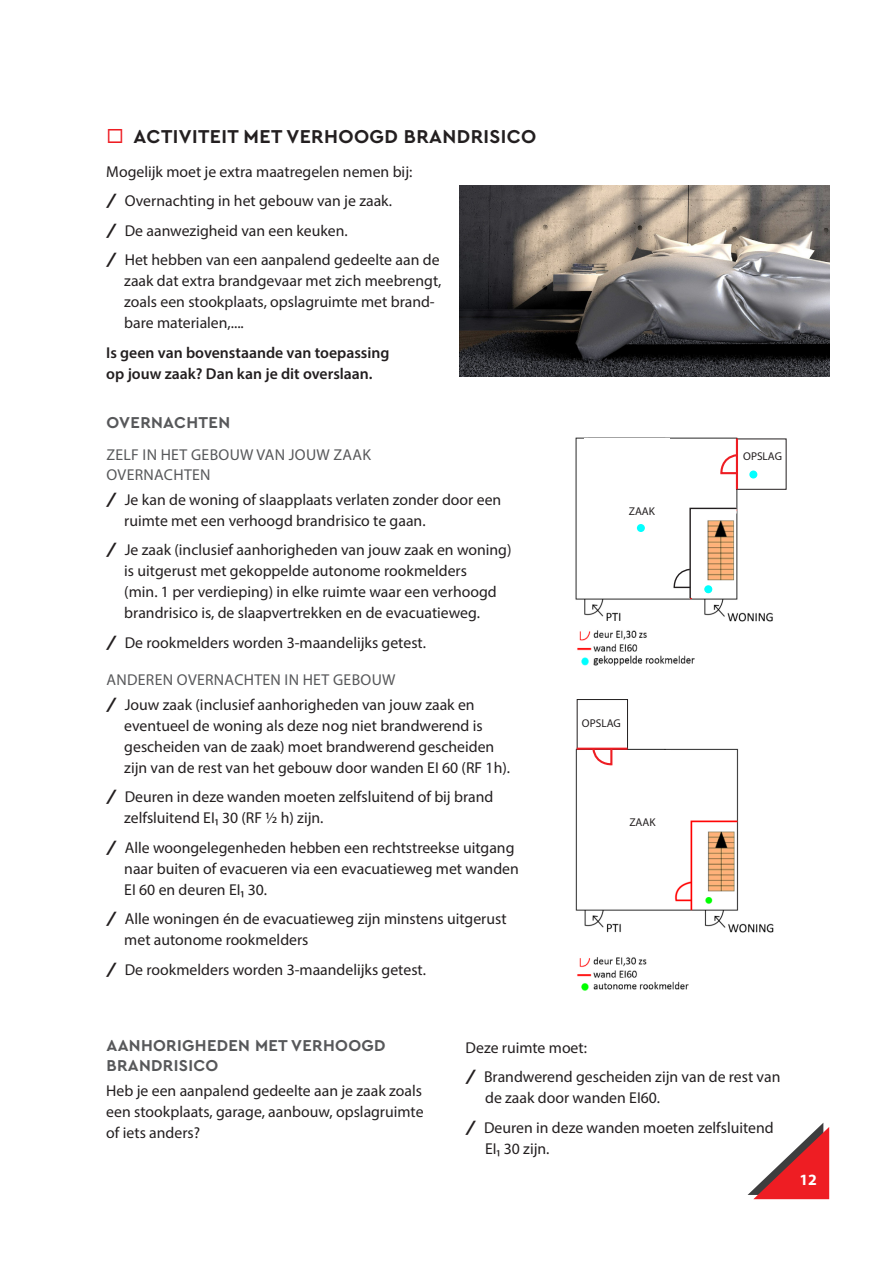
<style>
.page{position:relative;width:893px;height:1263px;background:#fff}
.page>*{position:absolute;margin:0;border:0;box-sizing:border-box;transform-origin:0 0}
.t1{font:700 19.5px "Cera PRO";letter-spacing:.02em;color:#231f20}
.Kop_2{font:700 16.5px/19.8px "Cera PRO";letter-spacing:.02em;color:#57585a}
.t2{font:15.75px/21px "Myriad Pro";color:#231f20}
.t3{font:600 15.75px/21px "Myriad Pro";color:#231f20}
.Kop_3{font:15.75px/19.5px "Myriad Pro";letter-spacing:.02em;color:#57585a}
.t4{font:700 15.75px "Myriad Pro";color:#fff}
.Basis_bold{font:11.25px "Myriad Pro";color:#231f20}
.s1{font-family:"Cera PRO";font-weight:700}
</style>
<div class="page">
<svg style="left:747px;top:1123px;width:82px;height:76px"></svg>
<img style="left:460px;top:186px;width:369px;height:191px">
<img style="left:575px;top:437px;width:201px;height:185px">
<div style="left:584px;top:438px;width:86px;height:107px;background:#fff"></div>
<div style="left:637px;top:524px;width:8px;height:8px;background:#02ffff;border-radius:50%"></div>
<div style="left:736px;top:439px;width:50px;height:51px;border:1px solid #231f20"></div>
<hr style="left:736px;top:438px;width:2px;height:51px;background:#ee1d23">
<svg style="left:719px;top:453px;width:20px;height:22px"></svg>
<div style="left:749px;top:470px;width:8px;height:8px;background:#02ffff;border-radius:50%"></div>
<svg style="left:669px;top:505px;width:69px;height:94px"></svg>
<img style="left:575px;top:621px;width:102px;height:31px">
<img style="left:581px;top:655px;width:114px;height:11px">
<img style="left:575px;top:739px;width:199px;height:194px">
<div style="left:585px;top:750px;width:85px;height:107px;background:#fff"></div>
<img style="left:577px;top:957px;width:112px;height:34px">
<div style="left:577px;top:699px;width:51px;height:50px;border:1px solid #231f20"></div>
<hr style="left:577px;top:748px;width:50px;height:2px;background:#ee1d23">
<svg style="left:591px;top:746px;width:22px;height:20px"></svg>
<p class="t1" style="left:134px;top:124px;width:404px">ACTIVITEIT MET VERHOOGD BRANDRISICO</p>
<p class="t2" style="left:106px;top:161px;width:308px">Mogelijk moet je extra maatregelen nemen bij:</p>
<p class="t2" style="left:106px;top:190px;width:287px"><span class="s1">/</span> Overnachting in het gebouw van je zaak.</p>
<p class="t2" style="left:106px;top:220px;width:243px"><span class="s1">/</span> De aanwezigheid van een keuken.</p>
<p class="t2" style="left:124px;top:249px;width:319px;text-indent:-18px"><span class="s1">/</span> Het hebben van een aanpalend gedeelte aan de zaak dat extra brandgevaar met zich meebrengt, zoals een stookplaats, opslagruimte met brand&shy;bare materialen,....</p>
<p class="t3" style="left:106px;top:342px;width:285px">Is geen van bovenstaande van toepassing op jouw zaak? Dan kan je dit overslaan.</p>
<p class="Kop_2" style="left:106px;top:412px;width:125px">OVERNACHTEN</p>
<p class="Kop_3" style="left:106px;top:445px;width:266px">ZELF IN HET GEBOUW VAN JOUW ZAAK<br>OVERNACHTEN</p>
<p class="t2" style="left:124px;top:489px;width:378px;text-indent:-18px"><span class="s1">/</span> Je kan de woning of slaapplaats verlaten zonder door een ruimte met een verhoogd brandrisico te gaan.</p>
<p class="t2" style="left:124px;top:539px;width:389px;text-indent:-18px"><span class="s1">/</span> Je zaak (inclusief aanhorigheden van jouw zaak en woning) is uitgerust met gekoppelde autonome rookmelders<br>(min. 1 per verdieping) in elke ruimte waar een verhoogd brandrisico is, de slaapvertrekken en de evacuatieweg.</p>
<p class="t2" style="left:106px;top:632px;width:321px"><span class="s1">/</span> De rookmelders worden 3-maandelijks getest.</p>
<p class="Kop_3" style="left:106px;top:669px;width:291px">ANDEREN OVERNACHTEN IN HET GEBOUW</p>
<p class="t2" style="left:124px;top:694px;width:387px;text-indent:-18px"><span class="s1">/</span> Jouw zaak (inclusief aanhorigheden van jouw zaak en eventueel de woning als deze nog niet brandwerend is gescheiden van de zaak) moet brandwerend gescheiden zijn van de rest van het gebouw door wanden EI 60 (RF 1h).</p>
<p class="t2" style="left:124px;top:786px;width:371px;text-indent:-18px"><span class="s1">/</span> Deuren in deze wanden moeten zelfsluitend of bij brand zelfsluitend EI₁ 30 (RF ½ h) zijn.</p>
<p class="t2" style="left:124px;top:837px;width:396px;text-indent:-18px"><span class="s1">/</span> Alle woongelegenheden hebben een rechtstreekse uitgang naar buiten of evacueren via een evacuatieweg met wanden<br>EI 60 en deuren EI₁ 30.</p>
<p class="t2" style="left:124px;top:908px;width:384px;text-indent:-18px"><span class="s1">/</span> Alle woningen én de evacuatieweg zijn minstens uitgerust met autonome rookmelders</p>
<p class="t2" style="left:106px;top:959px;width:321px"><span class="s1">/</span> De rookmelders worden 3-maandelijks getest.</p>
<p class="Basis_bold" style="left:629px;top:504px;width:28px">ZAAK</p>
<p class="Basis_bold" style="left:582px;top:716px;width:40px">OPSLAG</p>
<p class="Basis_bold" style="left:629px;top:816px;width:28px">ZAAK</p>
<p class="Basis_bold" style="left:743px;top:449px;width:40px">OPSLAG</p>
<p class="Kop_2" style="left:106px;top:1035px;width:281px">AANHORIGHEDEN MET VERHOOGD<br>BRANDRISICO</p>
<p class="t2" style="left:106px;top:1080px;width:319px;text-align:justify">Heb je een aanpalend gedeelte aan je zaak zoals een stookplaats, garage, aanbouw, opslagruimte of iets anders?</p>
<p class="t2" style="left:466px;top:1036px;width:123px">Deze ruimte moet:</p>
<p class="t2" style="left:485px;top:1066px;width:297px;text-indent:-19px"><span class="s1">/</span> Brandwerend gescheiden zijn van de rest van de zaak door wanden EI60.</p>
<p class="t2" style="left:485px;top:1116px;width:290px;text-indent:-19px"><span class="s1">/</span> Deuren in deze wanden moeten zelfsluitend<br>EI₁ 30 zijn.</p>
<p class="t4" style="left:799px;top:1169px;width:19px">12</p>
</div>
